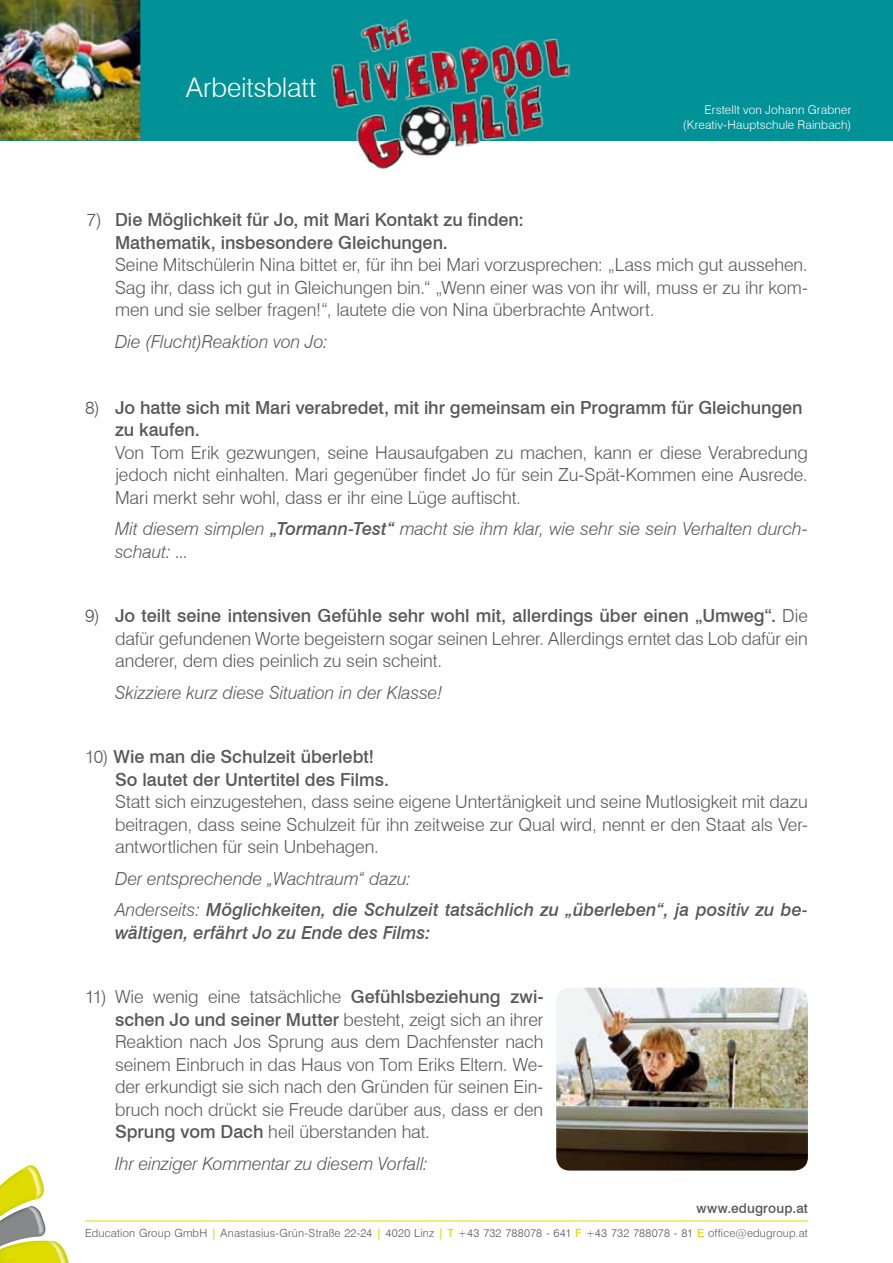
<style>
.page{position:relative;width:893px;height:1263px;background:#fff}
.page>*{position:absolute;margin:0;border:0;box-sizing:border-box;transform-origin:0 0}
.t1{font:300 27px "Swiss 721 BT";letter-spacing:-.005em;color:#fff}
.t2{font:300 18px/22.5px "Swiss 721 BT";letter-spacing:-.005em;color:#58585a;text-align:justify}
.t3{font:500 18px/22.5px "Swiss 721 BT";color:#58585a}
.t4{font:italic 300 18px/22.5px "Swiss 721 BT";letter-spacing:-.005em;color:#58585a}
.t5{font:italic 500 18px/31.5px "Swiss 721 BT";letter-spacing:-.005em;color:#58585a}
.t6{font:500 13.5px "Swiss 721 BT";letter-spacing:.01em;color:#58585a}
.t7{font:300 12px/14.4px "Swiss 721 BT";letter-spacing:.015em;color:#fff;text-align:right}
.t8{font:300 11.25px "Swiss 721 BT";letter-spacing:.015em;color:#58585a}
.s1{font-weight:300}
.s2{font-weight:500}
.s3{font-weight:500;color:#dfdb00}
</style>
<div class="page">
<div style="left:0;top:0;width:893px;height:140px;background:#009297"></div>
<img style="left:0;top:0;width:140px;height:140px">
<svg style="left:0;top:1165px;width:69px;height:98px"></svg>
<hr style="left:85px;top:1220px;width:723px;height:1px;background:#dfdb00">
<img style="left:325px;top:19px;width:257px;height:150px">
<img style="left:556px;top:988px;width:252px;height:182px">
<h1 class="t1" style="left:186px;top:71px;width:132px">Arbeitsblatt</h1>
<p class="t7" style="left:683px;top:103px;width:170px">Erstellt von Johann Grabner (Kreativ-Hauptschule Rainbach)</p>
<p class="t3" style="left:115px;top:208px;width:410px;text-indent:-28px"><span class="s1">7)</span> Die Möglichkeit für Jo, mit Mari Kontakt zu finden:<br>Mathematik, insbesondere Gleichungen.</p>
<p class="t2" style="left:115px;top:253px;width:694px">Seine Mitschülerin Nina bittet er, für ihn bei Mari vorzusprechen: „Lass mich gut aussehen.<br>Sag ihr, dass ich gut in Gleichungen bin.“ „Wenn einer was von ihr will, muss er zu ihr kom&shy;men und sie selber fragen!“, lautete die von Nina überbrachte Antwort.</p>
<p class="t4" style="left:115px;top:330px;width:214px">Die (Flucht)Reaktion von Jo:</p>
<p class="t3" style="left:115px;top:396px;width:689px;text-indent:-30px"><span class="s1">8)</span> Jo hatte sich mit Mari verabredet, mit ihr gemeinsam ein Programm für Gleichungen zu kaufen.</p>
<p class="t2" style="left:115px;top:441px;width:694px">Von Tom Erik gezwungen, seine Hausaufgaben zu machen, kann er diese Verabredung jedoch nicht einhalten. Mari gegenüber findet Jo für sein Zu-Spät-Kommen eine Ausrede.<br>Mari merkt sehr wohl, dass er ihr eine Lüge auftischt.</p>
<p class="t4" style="left:115px;top:517px;width:694px">Mit diesem simplen <span class="s2">„Tormann-Test“</span> macht sie ihm klar, wie sehr sie sein Verhalten durch&shy;schaut: ...</p>
<p class="t2" style="left:115px;top:604px;width:694px;text-indent:-30px">9) <span class="s2">Jo teilt seine intensiven Gefühle sehr wohl mit, allerdings über einen „Umweg“.</span> Die dafür gefundenen Worte begeistern sogar seinen Lehrer. Allerdings erntet das Lob dafür ein anderer, dem dies peinlich zu sein scheint.</p>
<p class="t4" style="left:115px;top:681px;width:329px">Skizziere kurz diese Situation in der Klasse!</p>
<p class="t3" style="left:115px;top:745px;width:276px;text-indent:-30px"><span class="s1">10)</span> Wie man die Schulzeit überlebt!<br>So lautet der Untertitel des Films.</p>
<p class="t2" style="left:115px;top:790px;width:694px">Statt sich einzugestehen, dass seine eigene Untertänigkeit und seine Mutlosigkeit mit dazu beitragen, dass seine Schulzeit für ihn zeitweise zur Qual wird, nennt er den Staat als Ver&shy;antwortlichen für sein Unbehagen.</p>
<p class="t5" style="left:115px;top:862px;width:694px"><span class="s1">Der entsprechende „Wachtraum“ dazu:<br>Anderseits:</span> Möglichkeiten, die Schulzeit tatsächlich zu „überleben“, ja positiv zu be-</p>
<p class="t5" style="left:115px;top:916px;width:317px">wältigen, erfährt Jo zu Ende des Films:</p>
<p class="t2" style="left:115px;top:985px;width:430px;text-indent:-30px">11) Wie wenig eine tatsächliche <span class="s2">Gefühlsbeziehung zwi&shy;schen Jo und seiner Mutter</span> besteht, zeigt sich an ihrer Reaktion nach Jos Sprung aus dem Dachfenster nach seinem Einbruch in das Haus von Tom Eriks Eltern. We&shy;der erkundigt sie sich nach den Gründen für seinen Ein&shy;bruch noch drückt sie Freude darüber aus, dass er den <span class="s2">Sprung vom Dach</span> heil überstanden hat.</p>
<p class="t4" style="left:115px;top:1152px;width:314px">Ihr einziger Kommentar zu diesem Vorfall:</p>
<p class="t6" style="left:697px;top:1200px;width:113px">www.edugroup.at</p>
<p class="t8" style="left:85px;top:1226px;width:724px">Education Group GmbH <span class="s3">|</span> Anastasius-Grün-Straße 22-24 <span class="s3">|</span> 4020 Linz <span class="s3">| T</span> +43 732 788078 - 641 <span class="s3">F</span> +43 732 788078 - 81 <span class="s3">E</span> office@edugroup.at</p>
</div>
